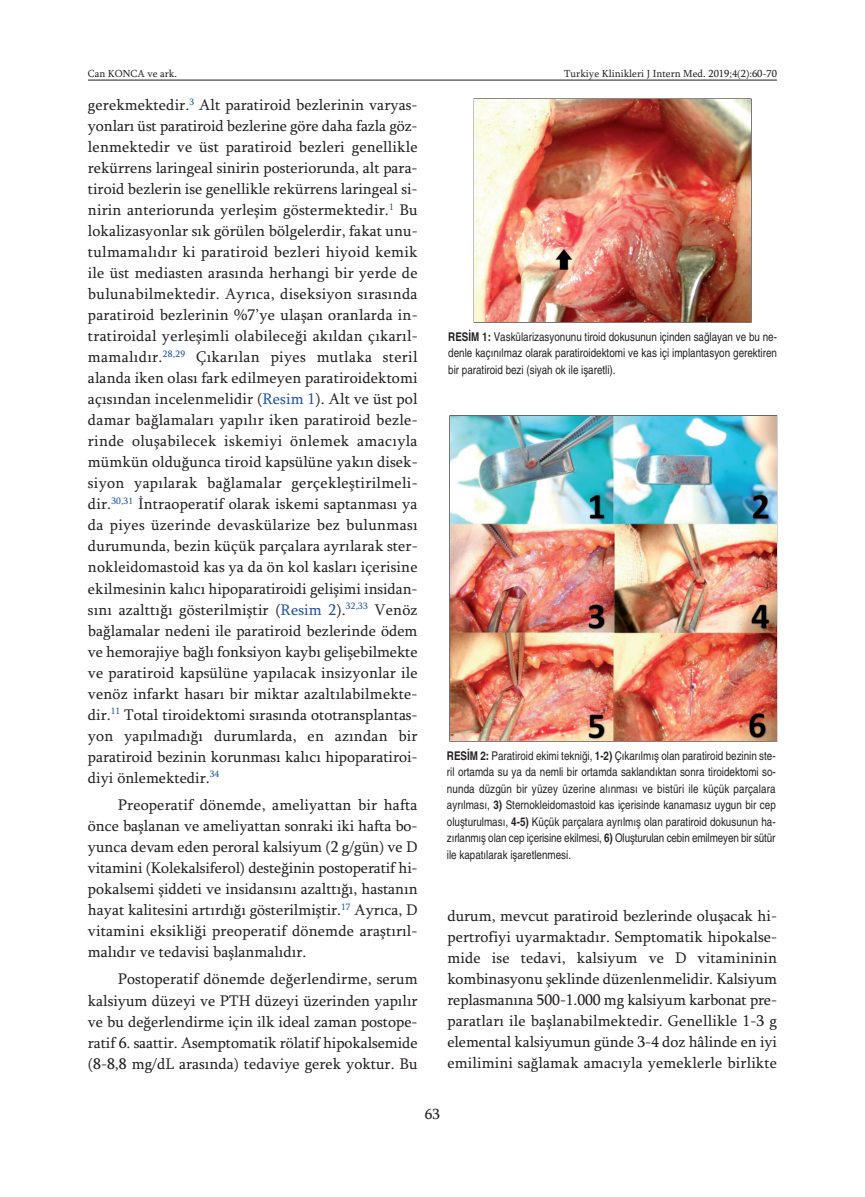
<style>
.page{position:relative;width:865px;height:1197px;background:#fff}
.page>*{position:absolute;margin:0;border:0;box-sizing:border-box;transform-origin:0 0}
.t1{font:15.75px/21px "Sylfaen";color:#231f20;text-align:justify}
.t2{font:15px "Sylfaen";color:#231f20}
.t3{font:condensed 12px/16.5px "Helvetica";color:#231f20;text-align:justify}
.t4{font:10.5px "Sylfaen";color:#231f20}
.s1{color:#1c52a4}
.s2{font-weight:700}
</style>
<div class="page">
<hr style="left:88px;top:80px;width:689px;height:1px;background:#231f20">
<img style="left:474px;top:100px;width:276px;height:222px">
<img style="left:450px;top:416px;width:326px;height:324px">
<p class="t4" style="left:88px;top:67px;width:91px">Can KONCA ve ark.</p>
<p class="t4" style="left:564px;top:67px;width:214px">Turkiye Klinikleri J Intern Med. 2019;4(2):60-70</p>
<p class="t1" style="left:88px;top:94px;width:331px">gerekmektedir.<sup>3</sup> Alt paratiroid bezlerinin varyas&shy;yonları üst paratiroid bezlerine göre daha fazla göz&shy;lenmektedir ve üst paratiroid bezleri genellikle rekürrens laringeal sinirin posteriorunda, alt para&shy;tiroid bezlerin ise genellikle rekürrens laringeal si&shy;nirin anteriorunda yerleşim göstermektedir.<sup>1</sup> Bu lokalizasyonlar sık görülen bölgelerdir, fakat unu&shy;tulmamalıdır ki paratiroid bezleri hiyoid kemik ile üst mediasten arasında herhangi bir yerde de bulunabilmektedir. Ayrıca, diseksiyon sırasında paratiroid bezlerinin %7’ye ulaşan oranlarda in&shy;tratiroidal yerleşimli olabileceği akıldan çıkarıl&shy;mamalıdır.<sup>28,29</sup> Çıkarılan piyes mutlaka steril alanda iken olası fark edilmeyen paratiroidektomi açısından incelenmelidir (<span class="s1">Resim 1</span>). Alt ve üst pol damar bağlamaları yapılır iken paratiroid bezle&shy;rinde oluşabilecek iskemiyi önlemek amacıyla mümkün olduğunca tiroid kapsülüne yakın disek&shy;siyon yapılarak bağlamalar gerçekleştirilmeli&shy;dir.<sup>30,31</sup> İntraoperatif olarak iskemi saptanması ya da piyes üzerinde devaskülarize bez bulunması durumunda, bezin küçük parçalara ayrılarak ster&shy;nokleidomastoid kas ya da ön kol kasları içerisine ekilmesinin kalıcı hipoparatiroidi gelişimi insidan&shy;sını azalttığı gösterilmiştir (<span class="s1">Resim 2</span>).<sup>32,33</sup> Venöz bağlamalar nedeni ile paratiroid bezlerinde ödem ve hemorajiye bağlı fonksiyon kaybı gelişebilmekte ve paratiroid kapsülüne yapılacak insizyonlar ile venöz infarkt hasarı bir miktar azaltılabilmekte&shy;dir.<sup>11</sup> Total tiroidektomi sırasında ototransplantas&shy;yon yapılmadığı durumlarda, en azından bir paratiroid bezinin korunması kalıcı hipoparatiroi&shy;diyi önlemektedir.<sup>34</sup></p>
<p class="t1" style="left:88px;top:794px;width:331px;text-indent:30px">Preoperatif dönemde, ameliyattan bir hafta önce başlanan ve ameliyattan sonraki iki hafta bo&shy;yunca devam eden peroral kalsiyum (2 g/gün) ve D vitamini (Kolekalsiferol) desteğinin postoperatif hi&shy;pokalsemi şiddeti ve insidansını azalttığı, hastanın hayat kalitesini artırdığı gösterilmiştir.<sup>17</sup> Ayrıca, D vitamini eksikliği preoperatif dönemde araştırıl&shy;malıdır ve tedavisi başlanmalıdır.</p>
<p class="t1" style="left:88px;top:968px;width:331px;text-indent:30px">Postoperatif dönemde değerlendirme, serum kalsiyum düzeyi ve PTH düzeyi üzerinden yapılır ve bu değerlendirme için ilk ideal zaman postope&shy;ratif 6. saattir. Asemptomatik rölatif hipokalsemide (8-8,8 mg/dL arasında) tedaviye gerek yoktur. Bu</p>
<p class="t3" style="left:448px;top:328px;width:330px"><span class="s2">RESİM 1:</span> Vaskülarizasyonunu tiroid dokusunun içinden sağlayan ve bu ne&shy;denle kaçınılmaz olarak paratiroidektomi ve kas içi implantasyon gerektiren bir paratiroid bezi (siyah ok ile işaretli).</p>
<p class="t3" style="left:447px;top:747px;width:330px"><span class="s2">RESİM 2:</span> Paratiroid ekimi tekniği, <span class="s2">1-2)</span> Çıkarılmış olan paratiroid bezinin ste&shy;ril ortamda su ya da nemli bir ortamda saklandıktan sonra tiroidektomi so&shy;nunda düzgün bir yüzey üzerine alınması ve bistüri ile küçük parçalara ayrılması, <span class="s2">3)</span> Sternokleidomastoid kas içerisinde kanamasız uygun bir cep oluşturulması, <span class="s2">4-5)</span> Küçük parçalara ayrılmış olan paratiroid dokusunun ha&shy;zırlanmış olan cep içerisine ekilmesi, <span class="s2">6)</span> Oluşturulan cebin emilmeyen bir sütür ile kapatılarak işaretlenmesi.</p>
<p class="t1" style="left:447px;top:905px;width:331px">durum, mevcut paratiroid bezlerinde oluşacak hi&shy;pertrofiyi uyarmaktadır. Semptomatik hipokalse&shy;mide ise tedavi, kalsiyum ve D vitamininin kombinasyonu şeklinde düzenlenmelidir. Kalsiyum replasmanına 500-1.000 mg kalsiyum karbonat pre&shy;paratları ile başlanabilmektedir. Genellikle 1-3 g elemental kalsiyumun günde 3-4 doz hâlinde en iyi emilimini sağlamak amacıyla yemeklerle birlikte</p>
<p class="t2" style="left:425px;top:1104px;width:16px">63</p>
</div>
